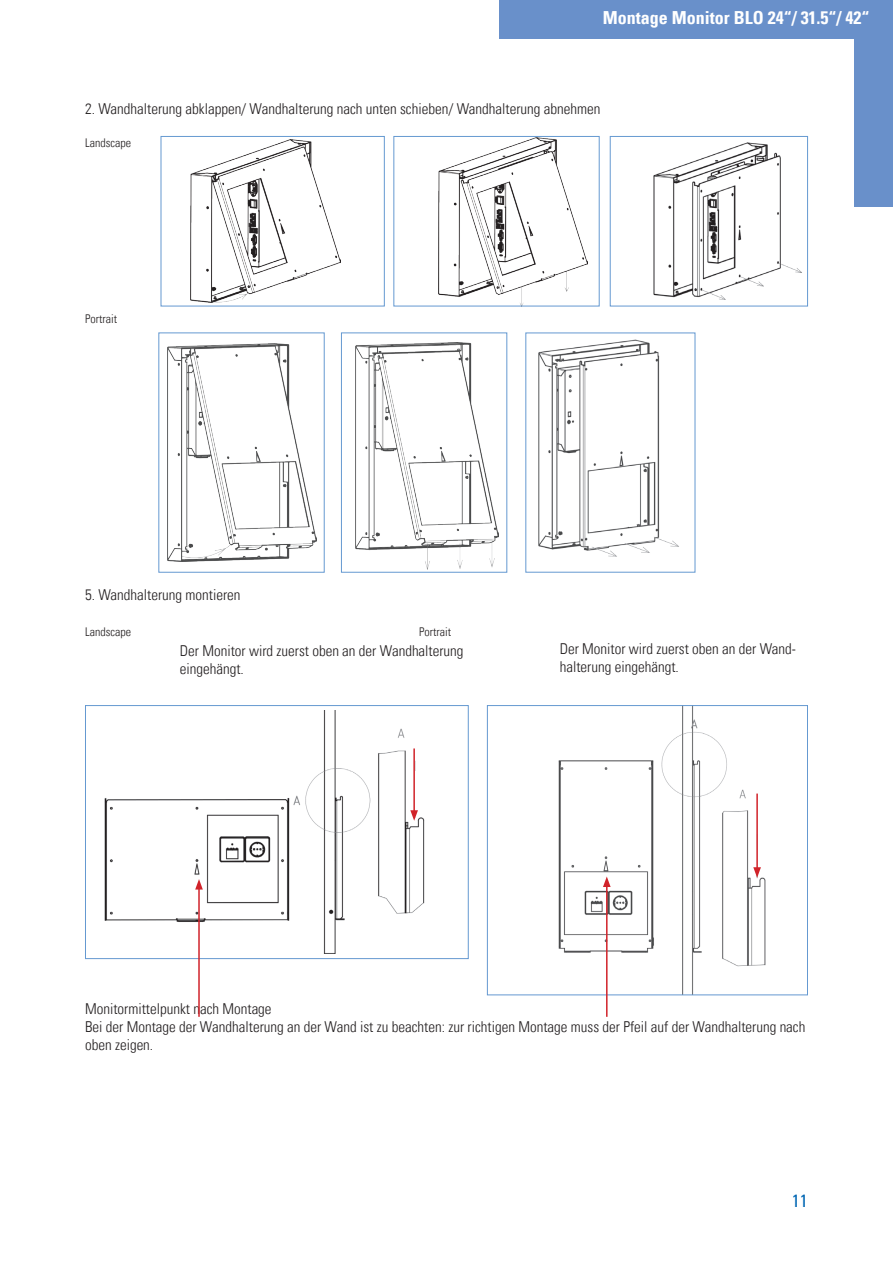
<style>
.page{position:relative;width:893px;height:1263px;background:#fff}
.page>*{position:absolute;margin:0;border:0;box-sizing:border-box;transform-origin:0 0}
.t1{font:18px "Univers Com 67 Bold Cond";color:#fff}
.t2{font:condensed 18px "Univers Com 57";color:#0166b3}
.t3{font:15px/18px "Univers Com 47 Light Cond";color:#231f20}
.t4{font:12px "Univers Com 47 Light Cond";color:#231f20}
</style>
<div class="page">
<div style="left:500px;top:0;width:393px;height:38px;background:#6990ca"></div>
<div style="left:855px;top:32px;width:38px;height:175px;background:#6990ca"></div>
<img style="left:167px;top:343px;width:150px;height:219px">
<div style="left:158px;top:332px;width:167px;height:241px;border:1px solid #6599d1"></div>
<img style="left:355px;top:342px;width:144px;height:227px">
<div style="left:341px;top:332px;width:166px;height:241px;border:1px solid #6599d1"></div>
<img style="left:538px;top:339px;width:141px;height:218px">
<div style="left:525px;top:333px;width:170px;height:240px;border:1px solid #6599d1"></div>
<img style="left:558px;top:707px;width:208px;height:286px">
<div style="left:487px;top:705px;width:321px;height:290px;border:1px solid #6599d1"></div>
<hr style="left:606px;top:885px;width:2px;height:132px;background:#d1232a">
<svg style="left:603px;top:876px;width:8px;height:11px"></svg>
<img style="left:653px;top:142px;width:149px;height:158px">
<div style="left:610px;top:136px;width:198px;height:170px;border:1px solid #6599d1"></div>
<img style="left:438px;top:138px;width:149px;height:166px">
<div style="left:393px;top:136px;width:207px;height:170px;border:1px solid #6599d1"></div>
<img style="left:190px;top:140px;width:151px;height:163px">
<div style="left:161px;top:136px;width:224px;height:170px;border:1px solid #6599d1"></div>
<img style="left:104px;top:710px;width:321px;height:244px">
<div style="left:85px;top:705px;width:384px;height:254px;border:1px solid #6599d1"></div>
<hr style="left:198px;top:887px;width:2px;height:130px;background:#d1232a">
<svg style="left:195px;top:879px;width:8px;height:10px"></svg>
<div style="left:750px;top:851px;width:21px;height:24px;background:#fff"></div>
<hr style="left:756px;top:793px;width:2px;height:76px;background:#d1232a">
<svg style="left:753px;top:867px;width:8px;height:11px"></svg>
<div style="left:406px;top:771px;width:21px;height:45px;background:#fff"></div>
<hr style="left:413px;top:748px;width:2px;height:64px;background:#d1232a">
<svg style="left:410px;top:810px;width:8px;height:11px"></svg>
<p class="t1" style="left:603px;top:6px;width:268px">Montage Monitor BLO 24“/ 31.5“/ 42“</p>
<p class="t3" style="left:85px;top:100px;width:517px">2. Wandhalterung abklappen/ Wandhalterung nach unten schieben/ Wandhalterung abnehmen</p>
<p class="t4" style="left:85px;top:135px;width:47px">Landscape</p>
<p class="t4" style="left:85px;top:312px;width:33px">Portrait</p>
<p class="t3" style="left:85px;top:586px;width:157px">5. Wandhalterung montieren</p>
<p class="t4" style="left:85px;top:625px;width:47px">Landscape</p>
<p class="t4" style="left:419px;top:625px;width:33px">Portrait</p>
<p class="t3" style="left:180px;top:642px;width:285px">Der Monitor wird zuerst oben an der Wandhalterung eingehängt.</p>
<p class="t3" style="left:560px;top:640px;width:238px">Der Monitor wird zuerst oben an der Wand&shy;halterung eingehängt.</p>
<p class="t3" style="left:85px;top:1000px;width:188px">Monitormittelpunkt nach Montage</p>
<p class="t3" style="left:85px;top:1018px;width:722px">Bei der Montage der Wandhalterung an der Wand ist zu beachten: zur richtigen Montage muss der Pfeil auf der Wandhalterung nach oben zeigen.</p>
<p class="t2" style="left:792px;top:1189px;width:17px">11</p>
</div>
